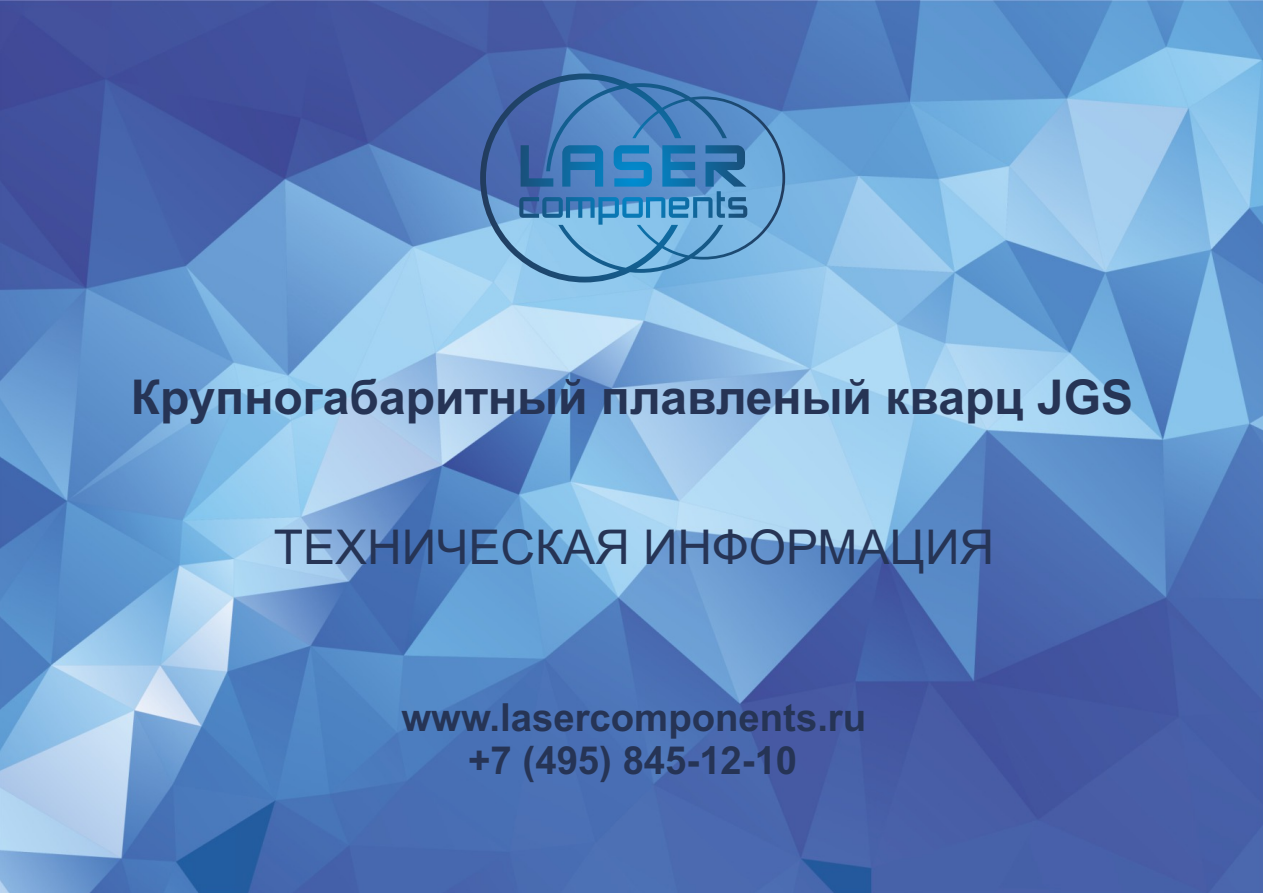
<style>
.page{position:relative;width:1263px;height:893px;background:#fff}
.page>*{position:absolute;margin:0;border:0;box-sizing:border-box;transform-origin:0 0}
.t1{font:700 48px "Arial";color:#263455}
.t2{font:48px "Arial";color:#263455}
.t3{font:700 38.7px/43.3px "Arial";color:#263455;text-align:center}
</style>
<div class="page">
<img style="left:0;top:1px;width:1263px;height:892px">
<svg style="left:480px;top:73px;width:305px;height:209px;background:#578ec4"></svg>
<p class="t1" style="left:131px;top:379px;width:1004px">Крупногабаритный плавленый кварц JGS</p>
<p class="t2" style="left:274px;top:529px;width:722px">ТЕХНИЧЕСКАЯ ИНФОРМАЦИЯ</p>
<p class="t3" style="left:401px;top:699px;width:466px">www.lasercomponents.ru +7 (495) 845-12-10</p>
</div>
